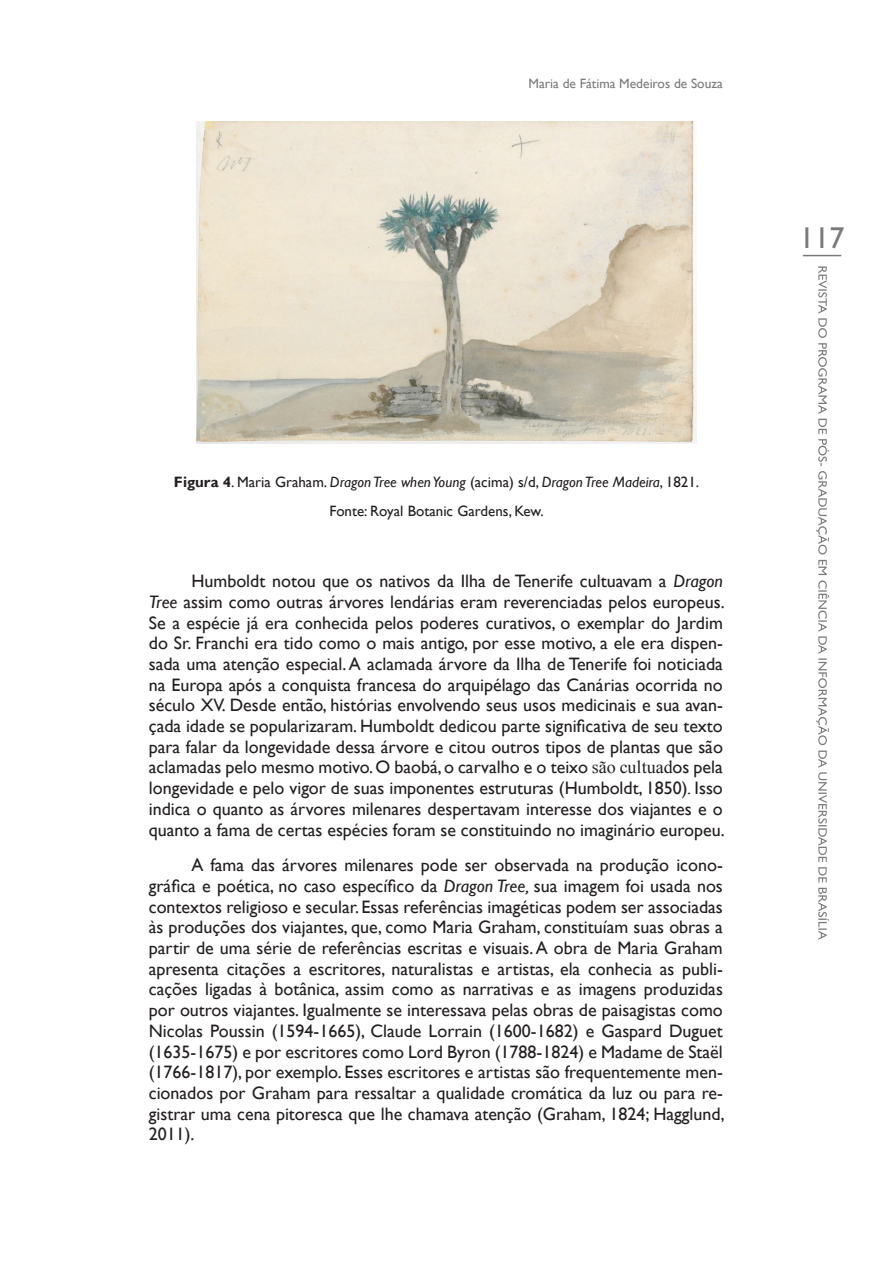
<style>
.page{position:relative;width:893px;height:1263px;background:#fff}
.page>*{position:absolute;margin:0;border:0;box-sizing:border-box;transform-origin:0 0}
.t1{font:30px "Gill Sans";color:#797a79}
.t2{font:18px/20.7px "Gill Sans";color:#231f20;text-align:justify}
.t3{font:15px/28.5px "Gill Sans";color:#231f20;text-align:center}
.t4{font:13.5px "Gill Sans";color:#797a79}
.s1{font-weight:700}
.s2{font-style:italic}
.s3{font-family:"Times New Roman"}
</style>
<div class="page">
<svg style="left:816px;top:266px;width:13px;height:674px"></svg>
<hr style="left:803px;top:255px;width:38px;height:1px;background:#797a79">
<img style="left:197px;top:121px;width:499px;height:323px">
<p class="t4" style="left:529px;top:76px;width:196px">Maria de Fátima Medeiros de Souza</p>
<h1 class="t1" style="left:800px;top:221px;width:46px">117</h1>
<p class="t3" style="left:174px;top:468px;width:527px"><span class="s1">Figura 4</span>. Maria Graham. <span class="s2">Dragon Tree when Young</span> (acima) s/d, <span class="s2">Dragon Tree Madeira</span>, 1821.<br>Fonte: Royal Botanic Gardens, Kew.</p>
<p class="t2" style="left:149px;top:571px;width:577px;text-indent:43px">Humboldt notou que os nativos da Ilha de Tenerife cultuavam a <span class="s2">Dragon Tree</span> assim como outras árvores lendárias eram reverenciadas pelos europeus.<br>Se a espécie já era conhecida pelos poderes curativos, o exemplar do Jardim do Sr. Franchi era tido como o mais antigo, por esse motivo, a ele era dispen&shy;sada uma atenção especial. A aclamada árvore da Ilha de Tenerife foi noticiada na Europa após a conquista francesa do arquipélago das Canárias ocorrida no século XV. Desde então, histórias envolvendo seus usos medicinais e sua avan&shy;çada idade se popularizaram. Humboldt dedicou parte significativa de seu texto para falar da longevidade dessa árvore e citou outros tipos de plantas que são aclamadas pelo mesmo motivo. O baobá, o carvalho e o teixo <span class="s3">são cultuad</span>os pela longevidade e pelo vigor de suas imponentes estruturas (Humboldt, 1850)<span class="s2">.</span> Isso indica o quanto as árvores milenares despertavam interesse dos viajantes e o quanto a fama de certas espécies foram se constituindo no imaginário europeu.</p>
<p class="t2" style="left:149px;top:855px;width:577px;text-indent:43px">A fama das árvores milenares pode ser observada na produção icono&shy;gráfica e poética, no caso específico da <span class="s2">Dragon Tree,</span> sua imagem foi usada nos contextos religioso e secular. Essas referências imagéticas podem ser associadas às produções dos viajantes, que, como Maria Graham, constituíam suas obras a partir de uma série de referências escritas e visuais. A obra de Maria Graham apresenta citações a escritores, naturalistas e artistas, ela conhecia as publi&shy;cações ligadas à botânica, assim como as narrativas e as imagens produzidas por outros viajantes. Igualmente se interessava pelas obras de paisagistas como Nicolas Poussin (1594-1665), Claude Lorrain (1600-1682) e Gaspard Duguet (1635-1675) e por escritores como Lord Byron (1788-1824) e Madame de Staël (1766-1817), por exemplo. Esses escritores e artistas são frequentemente men&shy;cionados por Graham para ressaltar a qualidade cromática da luz ou para re&shy;gistrar uma cena pitoresca que lhe chamava atenção (Graham, 1824; Hagglund, 2011).</p>
</div>
